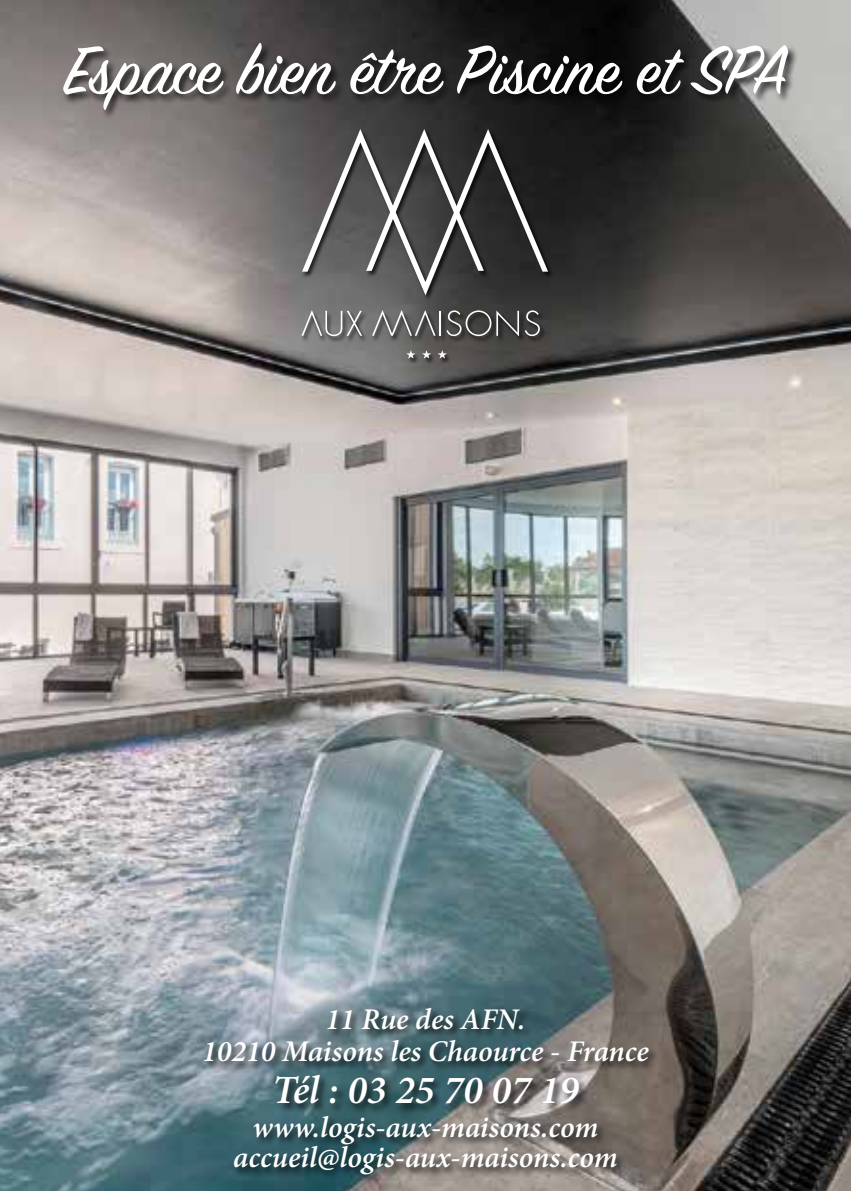
<style>
.page{position:relative;width:851px;height:1191px;background:#fff}
.page>*{position:absolute;margin:0;border:0;box-sizing:border-box;transform-origin:0 0}
.t1{font:76px "Sign Painter House Script";color:#fff}
.t2{font:italic 600 40px "Minion Pro";color:#fff}
.t3{font:italic 600 30px/32px "Minion Pro";color:#fff;text-align:center}
</style>
<div class="page">
<img style="left:0;top:0;width:850px;height:1191px">
<div style="left:301px;top:129px;width:252px;height:235px;background:#000;opacity:.75"></div>
<svg style="left:301px;top:310px;width:61px;height:26px;background:#878888"></svg>
<svg style="left:372px;top:310px;width:63px;height:26px;background:#757575"></svg>
<hr style="left:439px;top:311px;width:2px;height:25px;background:#fff">
<svg style="left:406px;top:350px;width:9px;height:9px"></svg>
<svg style="left:422px;top:350px;width:9px;height:9px"></svg>
<svg style="left:437px;top:350px;width:10px;height:9px"></svg>
<svg style="left:302px;top:129px;width:246px;height:166px;background:#545454"></svg>
<svg style="left:446px;top:310px;width:94px;height:26px;background:#5b5b59"></svg>
<div style="left:62px;top:42px;width:735px;height:77px;background:#000;opacity:.75"></div>
<div style="left:203px;top:1005px;width:455px;height:179px;background:#000;opacity:.75"></div>
<h1 class="t1" style="left:65px;top:24px;width:723px">Espace bien être Piscine et SPA</h1>
<p class="t3" style="left:202px;top:1003px;width:448px">11 Rue des AFN.<br>10210 Maisons les Chaource - France</p>
<h2 class="t2" style="left:272px;top:1062px;width:308px">Tél : 03 25 70 07 19</h2>
<p class="t3" style="left:233px;top:1112px;width:386px;line-height:30px">www.logis-aux-maisons.com accueil@logis-aux-maisons.com</p>
</div>
